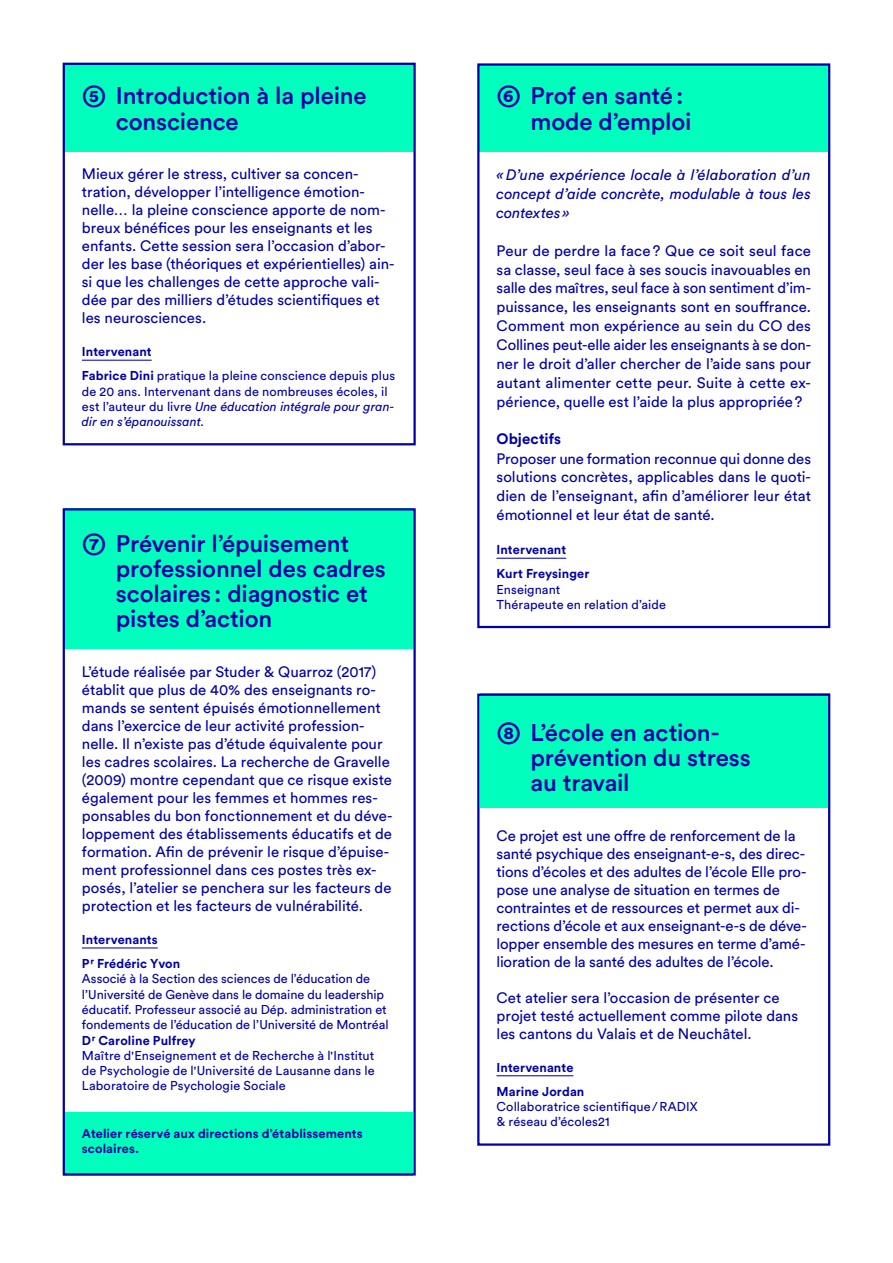
<style>
.page{position:relative;width:893px;height:1263px;background:#fff}
.page>*{position:absolute;margin:0;border:0;box-sizing:border-box;transform-origin:0 0}
.t1{font:500 24px/25.2px "Circular Std";letter-spacing:-.005em;color:#0000a4}
.t2{font:15px/18px "Circular Std";color:#0000a4}
.t3{font:italic 15px/18.9px "Circular Std";letter-spacing:.005em;color:#0000a4;text-align:justify}
.t4{font:700 15px "Circular Std";letter-spacing:.005em;color:#0000a4}
.t5{font:12.75px/15.3px "Circular Std";letter-spacing:.005em;color:#0000a4}
.t6{font:700 12.75px/23.9px "Circular Std";letter-spacing:.01em;color:#0000a4}
.s1{font-size:30px}
.s2{font-weight:700}
.s3{font-style:italic}
</style>
<div class="page">
<div style="left:64px;top:1112px;width:349px;height:63px;background:#00ffbc"></div>
<div style="left:64px;top:64px;width:350px;height:88px;background:#00ffbc"></div>
<div style="left:64px;top:508px;width:350px;height:141px;background:#00ffbc"></div>
<div style="left:480px;top:693px;width:349px;height:115px;background:#00ffbc"></div>
<div style="left:479px;top:64px;width:349px;height:88px;background:#00ffbc"></div>
<hr style="left:82px;top:360px;width:70px;height:1px;background:#0000a4">
<div style="left:63px;top:63px;width:353px;height:382px;border:2px solid #0000a4"></div>
<hr style="left:82px;top:947px;width:76px;height:1px;background:#0000a4">
<div style="left:63px;top:508px;width:353px;height:667px;border:2px solid #0000a4"></div>
<hr style="left:496px;top:558px;width:70px;height:1px;background:#0000a4">
<div style="left:477px;top:63px;width:353px;height:565px;border:2px solid #0000a4"></div>
<hr style="left:496px;top:1075px;width:77px;height:1px;background:#0000a4">
<div style="left:477px;top:693px;width:353px;height:453px;border:2px solid #0000a4"></div>
<h1 class="t1" style="left:116px;top:83px;width:252px;text-indent:-34px"><span class="s1">➄</span> Introduction à la pleine conscience</h1>
<p class="t2" style="left:82px;top:165px;width:314px">Mieux gérer le stress, cultiver sa concen&shy;tration, développer l’intelligence émotion&shy;nelle… la pleine conscience apporte de nom&shy;breux bénéfices pour les enseignants et les enfants. Cette session sera l’occasion d’abor&shy;der les base (théoriques et expérientielles) ain&shy;si que les challenges de cette approche vali&shy;dée par des milliers d’études scientifiques et les neurosciences.</p>
<p class="t5" style="left:82px;top:340px;width:315px;line-height:23.9px"><span class="s2">Intervenant<br>Fabrice Dini</span> pratique la pleine conscience depuis plus</p>
<p class="t5" style="left:82px;top:383px;width:314px">de 20 ans. Intervenant dans de nombreuses écoles, il est l’auteur du livre <span class="s3">Une éducation intégrale pour gran&shy;dir en s’épanouissant.</span></p>
<h1 class="t1" style="left:116px;top:530px;width:271px;text-indent:-34px"><span class="s1">➆</span> Prévenir l’épuisement professionnel des cadres scolaires : diagnostic et pistes d’action</h1>
<p class="t2" style="left:82px;top:662px;width:312px">L’étude réalisée par Studer &amp; Quarroz (2017) établit que plus de 40% des enseignants ro&shy;mands se sentent épuisés émotionnellement dans l’exercice de leur activité profession&shy;nelle. Il n’existe pas d’étude équivalente pour les cadres scolaires. La recherche de Gravelle (2009) montre cependant que ce risque existe également pour les femmes et hommes res&shy;ponsables du bon fonctionnement et du déve&shy;loppement des établissements éducatifs et de formation. Afin de prévenir le risque d’épuise&shy;ment professionnel dans ces postes très ex&shy;posés, l’atelier se penchera sur les facteurs de protection et les facteurs de vulnérabilité.</p>
<p class="t6" style="left:82px;top:927px;width:100px">Intervenants<br>Pr Frédéric Yvon</p>
<p class="t5" style="left:82px;top:971px;width:308px">Associé à la Section des sciences de l’éducation de l’Université de Genève dans le domaine du leadership éducatif. Professeur associé au Dép. administration et fondements de l’éducation de l’Université de Montréal</p>
<p class="t6" style="left:82px;top:1028px;width:115px">Dr Caroline Pulfrey</p>
<p class="t5" style="left:82px;top:1047px;width:294px;text-align:justify">Maître d'Enseignement et de Recherche à l'Institut de Psychologie de l'Université de Lausanne dans le Laboratoire de Psychologie Sociale</p>
<p class="t6" style="left:82px;top:1126px;width:282px;line-height:15.3px">Atelier réservé aux directions d’établissements scolaires.</p>
<h1 class="t1" style="left:530px;top:83px;width:162px;text-indent:-34px"><span class="s1">➅</span> Prof en santé: mode d’emploi</h1>
<p class="t3" style="left:496px;top:165px;width:316px">«D’une expérience locale à l’élaboration d’un concept d’aide concrète, modulable à tous les contextes »</p>
<p class="t2" style="left:496px;top:241px;width:316px;line-height:18.9px;text-align:justify">Peur de perdre la face ? Que ce soit seul face sa classe, seul face à ses soucis inavouables en salle des maîtres, seul face à son sentiment d’im&shy;puissance, les enseignants sont en souffrance.<br>Comment mon expérience au sein du CO des Collines peut-elle aider les enseignants à se don&shy;ner le droit d’aller chercher de l’aide sans pour autant alimenter cette peur. Suite à cette ex&shy;périence, quelle est l’aide la plus appropriée?</p>
<p class="t4" style="left:496px;top:429px;width:66px">Objectifs</p>
<p class="t2" style="left:496px;top:449px;width:316px;line-height:18.9px;text-align:justify">Proposer une formation reconnue qui donne des solutions concrètes, applicables dans le quoti&shy;dien de l’enseignant, afin d’améliorer leur état émotionnel et leur état de santé.</p>
<p class="t6" style="left:496px;top:538px;width:94px">Intervenant<br>Kurt Freysinger</p>
<p class="t5" style="left:496px;top:581px;width:171px">Enseignant<br>Thérapeute en relation d’aide</p>
<h1 class="t1" style="left:530px;top:719px;width:222px;text-indent:-34px"><span class="s1">➇</span> L’école en action&shy;prévention du stress au travail</h1>
<p class="t2" style="left:496px;top:826px;width:312px">Ce projet est une offre de renforcement de la santé psychique des enseignant-e-s, des direc&shy;tions d’écoles et des adultes de l’école Elle pro&shy;pose une analyse de situation en termes de contraintes et de ressources et permet aux di&shy;rections d’école et aux enseignant-e-s de déve&shy;lopper ensemble des mesures en terme d’amé&shy;lioration de la santé des adultes de l’école.</p>
<p class="t2" style="left:496px;top:988px;width:303px">Cet atelier sera l’occasion de présenter ce projet testé actuellement comme pilote dans les cantons du Valais et de Neuchâtel.</p>
<p class="t6" style="left:496px;top:1055px;width:89px">Intervenante<br>Marine Jordan</p>
<p class="t5" style="left:496px;top:1099px;width:203px">Collaboratrice scientifique/RADIX &amp; réseau d’écoles21</p>
</div>
